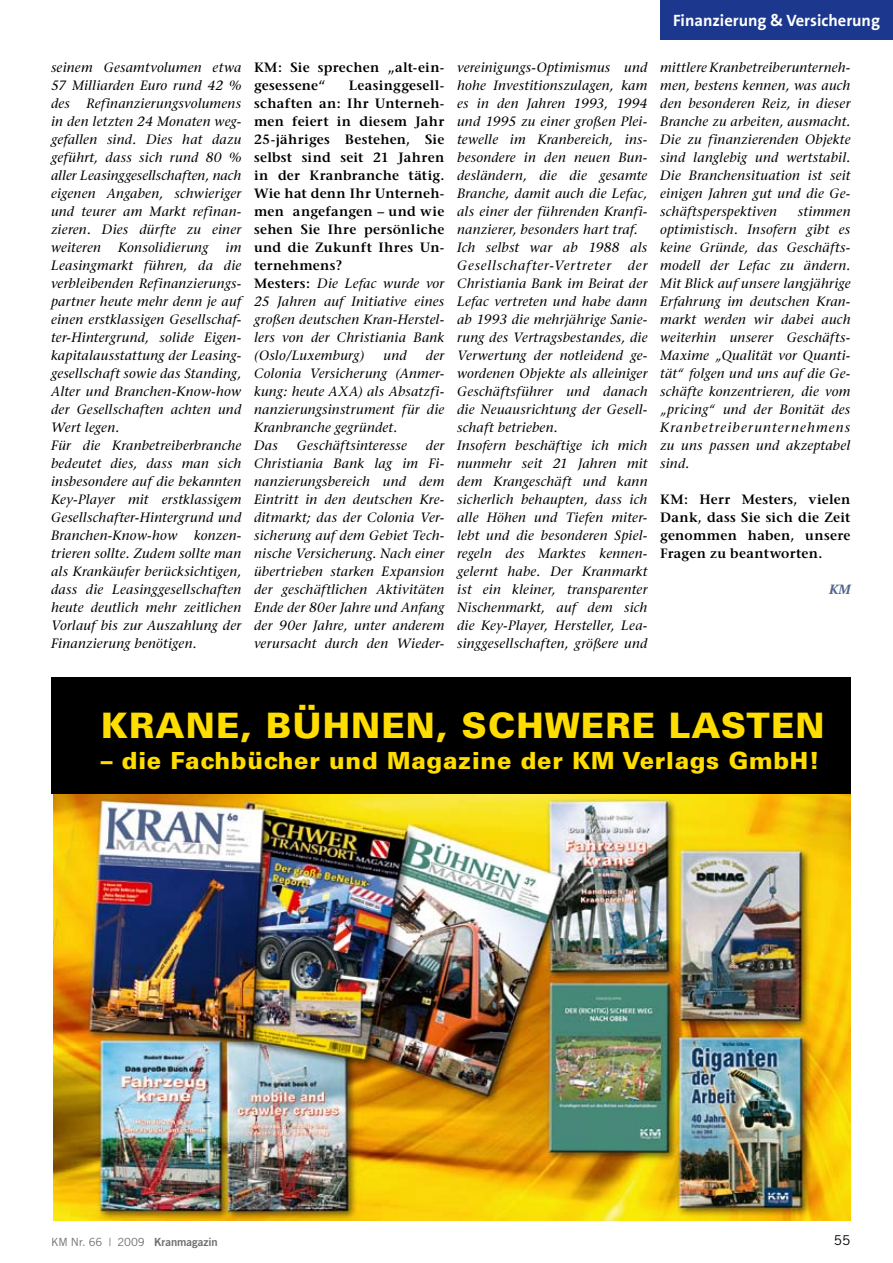
<style>
.page{position:relative;width:893px;height:1263px;background:#fff}
.page>*{position:absolute;margin:0;border:0;box-sizing:border-box;transform-origin:0 0}
.t1{font:900 35.1px "Univers";letter-spacing:.03em;color:#fd0}
.t2{font:900 23.55px "Univers";letter-spacing:.03em;color:#fd0}
.t3{font:700 16.5px "The Sans B7";color:#fff}
.t4{font:italic 13.5px/18px "Stone Serif";letter-spacing:.02em;color:#000;text-align:justify}
.t5{font:600 13.5px/18px "Stone Serif";letter-spacing:.02em;color:#000}
.t6{font:13.5px "Trade Gothic";color:#000}
.t7{font:italic 700 13.5px "Utopia";color:#50658d}
.t8{font:11.25px "Trade Gothic";color:#6f6f6e}
.s1{font-weight:400;font-style:italic}
.s2{font-family:"Trade Gothic Bold Two"}
</style>
<div class="page">
<div style="left:660px;top:0;width:233px;height:39px;background:#1c388e"></div>
<img style="left:53px;top:793px;width:797px;height:427px">
<div style="left:51px;top:677px;width:799px;height:116px;background:#000"></div>
<p class="t3" style="left:673px;top:11px;width:208px">Finanzierung &amp; Versicherung</p>
<p class="t4" style="left:51px;top:58px;width:192px">seinem Gesamtvolumen etwa 57 Milliarden Euro rund 42 % des Refinanzierungsvolumens in den letzten 24 Monaten weg&shy;gefallen sind. Dies hat dazu geführt, dass sich rund 80 % aller Leasinggesellschaften, nach eigenen Angaben, schwieriger und teurer am Markt refinan&shy;zieren. Dies dürfte zu einer weiteren</p>
<p class="t4" style="left:118px;top:238px;width:92px">Konsolidierung</p>
<p class="t4" style="left:51px;top:238px;width:192px;text-align:left;text-indent:174px">im<br>Leasingmarkt führen, da die verbleibenden Refinanzierungs&shy;partner heute mehr denn je auf einen erstklassigen Gesellschaf&shy;ter-Hintergrund, solide Eigen&shy;kapitalausstattung der Leasing&shy;gesellschaft sowie das Standing,<br>Alter und Branchen-Know-how der Gesellschaften achten und<br>Wert legen.<br>Für die Kranbetreiberbranche bedeutet dies, dass man sich insbesondere auf die bekannten<br>Key-Player mit erstklassigem<br>Gesellschafter-Hintergrund und<br>Branchen-Know-how konzen&shy;trieren sollte. Zudem sollte man als Krankäufer berücksichtigen, dass die Leasinggesellschaften heute deutlich mehr zeitlichen<br>Vorlauf bis zur Auszahlung der<br>Finanzierung benötigen.</p>
<p class="t5" style="left:254px;top:58px;width:192px">KM: Sie sprechen „alt-ein&shy;gesessene“</p>
<p class="t5" style="left:254px;top:76px;width:192px;text-indent:95px">Leasinggesell&shy;schaften an: Ihr Unterneh&shy;men feiert in diesem Jahr<br>25-jähriges Bestehen, Sie selbst sind seit 21 Jahren in der Kranbranche tätig.<br>Wie hat denn Ihr Unterneh&shy;men angefangen – und wie sehen Sie Ihre persönliche und die Zukunft Ihres Un&shy;ternehmens?<br>Mesters: <span class="s1">Die Lefac wurde vor<br>25 Jahren auf Initiative eines großen deutschen Kran-Herstel&shy;lers von der Christiania Bank (Oslo/Luxemburg)</span></p>
<p class="t4" style="left:254px;top:346px;width:192px;text-align:left;text-indent:172px">der<br>Colonia Versicherung (Anmer&shy;kung: heute AXA) als Absatzfi&shy;nanzierungsinstrument für die<br>Kranbranche gegründet.<br>Das</p>
<p class="t4" style="left:383px;top:346px;width:25px">und</p>
<p class="t4" style="left:254px;top:436px;width:192px;text-indent:172px">der Christiania Bank lag im Fi&shy;nanzierungsbereich und dem Eintritt in den deutschen Kre&shy;ditmarkt; das der Colonia Ver&shy;sicherung auf dem Gebiet Tech&shy;nische Versicherung. Nach einer übertrieben starken Expansion der geschäftlichen Aktivitäten Ende der 80er Jahre und Anfang der 90er Jahre, unter anderem verursacht durch den Wieder-</p>
<p class="t4" style="left:297px;top:436px;width:111px">Geschäftsinteresse</p>
<p class="t4" style="left:457px;top:58px;width:192px;text-align:left">vereinigungs-Optimismus und hohe Investitionszulagen, kam es in den Jahren 1993, 1994 und 1995 zu einer großen Plei&shy;tewelle im Kranbereich, ins&shy;besondere in den neuen Bun&shy;desländern, die die gesamte<br>Branche, damit auch die Lefac, als einer der führenden Kranfi&shy;nanzierer, besonders hart traf.<br>Ich selbst war ab 1988 als<br>Gesellschafter-Vertreter der<br>Christiania Bank im Beirat der<br>Lefac vertreten und habe dann ab 1993 die mehrjährige Sanie&shy;rung des Vertragsbestandes, die<br>Verwertung der notleidend ge&shy;wordenen Objekte als alleiniger<br>Geschäftsführer und danach die Neuausrichtung der Gesell&shy;schaft betrieben.<br>Insofern beschäftige ich mich nunmehr seit 21 Jahren mit dem Krangeschäft und kann sicherlich behaupten, dass ich alle Höhen und Tiefen miter&shy;lebt und die besonderen Spiel&shy;regeln des Marktes kennen&shy;gelernt habe. Der Kranmarkt ist ein kleiner, transparenter<br>Nischenmarkt, auf dem sich die Key-Player, Hersteller, Lea&shy;singgesellschaften, größere und</p>
<p class="t4" style="left:660px;top:58px;width:192px">mittlere Kranbetreiberunterneh&shy;men, bestens kennen, was auch den besonderen Reiz, in dieser Branche zu arbeiten, ausmacht.<br>Die zu finanzierenden Objekte sind langlebig und wertstabil.<br>Die Branchensituation ist seit einigen Jahren gut und die Ge&shy;schäftsperspektiven</p>
<p class="t4" style="left:660px;top:202px;width:192px;text-indent:138px">stimmen optimistisch. Insofern gibt es keine Gründe, das Geschäfts&shy;modell der Lefac zu ändern.<br>Mit Blick auf unsere langjährige Erfahrung im deutschen Kran&shy;markt werden wir dabei auch weiterhin unserer Geschäfts-Maxime „Qualität vor Quanti&shy;tät“ folgen und uns auf die Ge&shy;schäfte konzentrieren, die vom „pricing“ und der Bonität des Kranbetreiberunternehmens zu uns passen und akzeptabel sind.</p>
<p class="t5" style="left:660px;top:490px;width:192px;text-align:justify">KM: Herr Mesters, vielen Dank, dass Sie sich die Zeit genommen haben, unsere Fragen zu beantworten.</p>
<p class="t7" style="left:829px;top:581px;width:23px">KM</p>
<h1 class="t1" style="left:101px;top:704px;width:725px">KRANE, BÜHNEN, SCHWERE LASTEN</h1>
<h2 class="t2" style="left:101px;top:746px;width:720px">– die Fachbücher und Magazine der KM Verlags GmbH!</h2>
<p class="t8" style="left:51px;top:1235px;width:168px">KM Nr. 66 | 2009 <span class="s2">Kranmagazin</span></p>
<p class="t6" style="left:834px;top:1232px;width:18px">55</p>
</div>
